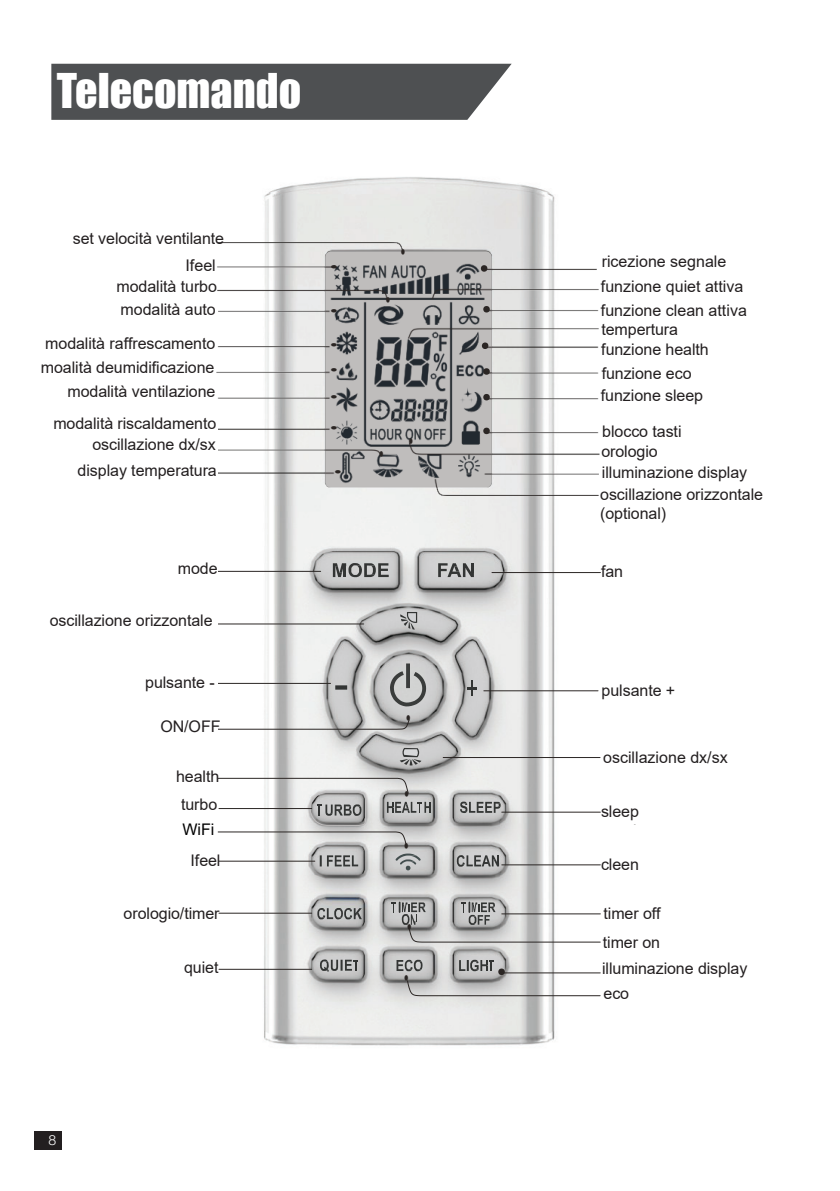
<style>
.page{position:relative;width:840px;height:1191px;background:#fff}
.page>*{position:absolute;margin:0;border:0;box-sizing:border-box;transform-origin:0 0}
.t1{font:44px "Impact";color:#fff}
.t2{font:16px/24.4px "Arial";letter-spacing:-.005em;color:#231f20}
.t3{font:16px "Arial";letter-spacing:-.005em;color:#2b2624}
.t4{font:16px "Arial";color:#000}
.t5{font:300 14px "Helvetica Neue LT Std";color:#fff}
.t6{font:8px "Arial";color:#2b2624;scale:1.62 1}
.t7{font:8px "Arial";color:#302f32}
.s1{color:#2b2624}
</style>
<div class="page">
<div style="left:34px;top:1131px;width:28px;height:19px;background:#231f20"></div>
<img style="left:252px;top:177px;width:313px;height:869px">
<svg style="left:335px;top:685px;width:12px;height:4px"></svg>
<svg style="left:466px;top:680px;width:10px;height:16px"></svg>
<svg style="left:399px;top:748px;width:22px;height:17px"></svg>
<svg style="left:400px;top:612px;width:17px;height:17px"></svg>
<svg style="left:388px;top:668px;width:40px;height:40px"></svg>
<svg style="left:406px;top:663px;width:4px;height:25px"></svg>
<svg style="left:320px;top:959px;width:38px;height:12px"></svg>
<svg style="left:317px;top:908px;width:44px;height:11px"></svg>
<svg style="left:456px;top:855px;width:42px;height:11px"></svg>
<svg style="left:332px;top:563px;width:56px;height:14px"></svg>
<svg style="left:438px;top:563px;width:35px;height:14px"></svg>
<svg style="left:459px;top:801px;width:41px;height:12px"></svg>
<img style="left:217px;top:242px;width:381px;height:253px">
<hr style="left:491px;top:572px;width:109px;height:1px;background:#2b2624">
<hr style="left:483px;top:690px;width:114px;height:1px;background:#2b2624">
<hr style="left:501px;top:864px;width:99px;height:1px;background:#2b2624">
<hr style="left:501px;top:811px;width:99px;height:1px;background:#2b2624">
<hr style="left:219px;top:912px;width:92px;height:1px;background:#2b2624">
<hr style="left:219px;top:968px;width:92px;height:1px;background:#2b2624">
<hr style="left:216px;top:683px;width:114px;height:1px;background:#2b2624">
<hr style="left:443px;top:757px;width:156px;height:1px;background:#2b2624">
<hr style="left:218px;top:571px;width:102px;height:1px;background:#2b2624">
<hr style="left:218px;top:623px;width:145px;height:1px;background:#2b2624">
<svg style="left:218px;top:718px;width:192px;height:12px"></svg>
<svg style="left:217px;top:777px;width:213px;height:93px"></svg>
<svg style="left:391px;top:902px;width:209px;height:41px"></svg>
<svg style="left:396px;top:959px;width:204px;height:37px"></svg>
<svg style="left:483px;top:427px;width:6px;height:7px"></svg>
<svg style="left:483px;top:394px;width:6px;height:6px"></svg>
<svg style="left:483px;top:368px;width:6px;height:7px"></svg>
<svg style="left:481px;top:342px;width:7px;height:7px"></svg>
<svg style="left:483px;top:306px;width:6px;height:6px"></svg>
<svg style="left:480px;top:265px;width:7px;height:7px"></svg>
<div style="left:51px;top:64px;width:460px;height:56px;background:#4e5052"></div>
<div style="left:83px;top:677px;width:134px;height:16px;background:#fff"></div>
<h1 class="t1" style="left:57px;top:57px;width:246px">Telecomando</h1>
<p class="t2" style="left:73px;top:226px;width:153px">set velocità ventilante</p>
<p class="t2" style="left:185px;top:253px;width:32px">Ifeel</p>
<p class="t2" style="left:116px;top:274px;width:102px">modalità turbo</p>
<p class="t2" style="left:120px;top:297px;width:97px">modalità auto</p>
<p class="t2" style="left:45px;top:331px;width:171px">modalità raffrescamento</p>
<p class="t2" style="left:67px;top:379px;width:149px">modalità ventilazione</p>
<p class="t2" style="left:41px;top:355px;width:175px">moalità deumidificazione</p>
<p class="t2" style="left:53px;top:413px;width:164px;line-height:21.2px;text-align:right">modalità riscaldamento oscillazione dx/sx</p>
<p class="t2" style="left:78px;top:458px;width:141px">display temperatura</p>
<p class="t2" style="left:178px;top:556px;width:41px">mode</p>
<p class="t2" style="left:50px;top:608px;width:164px">oscillazione orizzontale</p>
<p class="t2" style="left:145px;top:670px;width:71px">pulsante -</p>
<p class="t2" style="left:160px;top:714px;width:62px">ON/OFF</p>
<p class="t2" style="left:176px;top:763px;width:45px;line-height:27.8px;text-align:center">health turbo</p>
<p class="t2" style="left:181px;top:792px;width:12px">P</p>
<p class="t4" style="left:182px;top:818px;width:33px">WiFi</p>
<p class="t2" style="left:190px;top:847px;width:31px">Ifeel</p>
<p class="t2" style="left:124px;top:901px;width:97px">orologio/timer</p>
<p class="t2" style="left:184px;top:955px;width:36px">quiet</p>
<p class="t6" style="left:330px;top:261px;width:6px">●</p>
<p class="t7" style="left:323px;top:305px;width:17px">● <span class="s1">●</span></p>
<p class="t6" style="left:330px;top:339px;width:6px">●</p>
<p class="t6" style="left:330px;top:364px;width:6px">●</p>
<p class="t6" style="left:330px;top:391px;width:6px">●</p>
<p class="t6" style="left:330px;top:422px;width:6px">●</p>
<p class="t6" style="left:334px;top:466px;width:6px">●</p>
<p class="t6" style="left:409px;top:248px;width:6px;rotate:90deg">●</p>
<p class="t6" style="left:394px;top:296px;width:6px;rotate:90deg">●</p>
<p class="t6" style="left:387px;top:450px;width:6px;rotate:90deg">●</p>
<p class="t6" style="left:404px;top:445px;width:6px;rotate:-90deg">●</p>
<p class="t6" style="left:414px;top:714px;width:6px;rotate:90deg">●</p>
<p class="t6" style="left:412px;top:789px;width:6px;rotate:90deg">●</p>
<p class="t6" style="left:412px;top:842px;width:6px;rotate:90deg">●</p>
<p class="t6" style="left:415px;top:922px;width:6px;rotate:90deg">●</p>
<p class="t6" style="left:412px;top:973px;width:6px;rotate:90deg">●</p>
<p class="t5" style="left:48px;top:1131px;width:9px">8</p>
<p class="t2" style="left:600px;top:249px;width:147px">ricezione segnale funzione quiet attiva funzione clean attiva</p>
<p class="t2" style="left:601px;top:320px;width:109px;line-height:19.6px">tempertura funzione health</p>
<p class="t2" style="left:600px;top:362px;width:104px;line-height:22.2px">funzione eco funzione sleep</p>
<p class="t2" style="left:601px;top:421px;width:82px;line-height:19.6px">blocco tasti orologio</p>
<p class="t2" style="left:600px;top:461px;width:164px;line-height:21.8px">illuminazione display oscillazione orizzontale</p>
<p class="t2" style="left:600px;top:501px;width:67px">(optional)</p>
<p class="t2" style="left:600px;top:559px;width:24px">fan</p>
<p class="t2" style="left:601px;top:678px;width:75px">pulsante +</p>
<p class="t3" style="left:600px;top:680px;width:60px">+ button</p>
<p class="t2" style="left:602px;top:745px;width:126px">oscillazione dx/sx</p>
<p class="t2" style="left:600px;top:799px;width:39px">sleep</p>
<p class="t2" style="left:600px;top:852px;width:39px">cleen</p>
<p class="t3" style="left:600px;top:804px;width:42px">Sleep</p>
<p class="t2" style="left:601px;top:900px;width:147px;line-height:27.6px">timer off<br>timer on illuminazione display</p>
<p class="t2" style="left:603px;top:981px;width:27px">eco</p>
</div>
